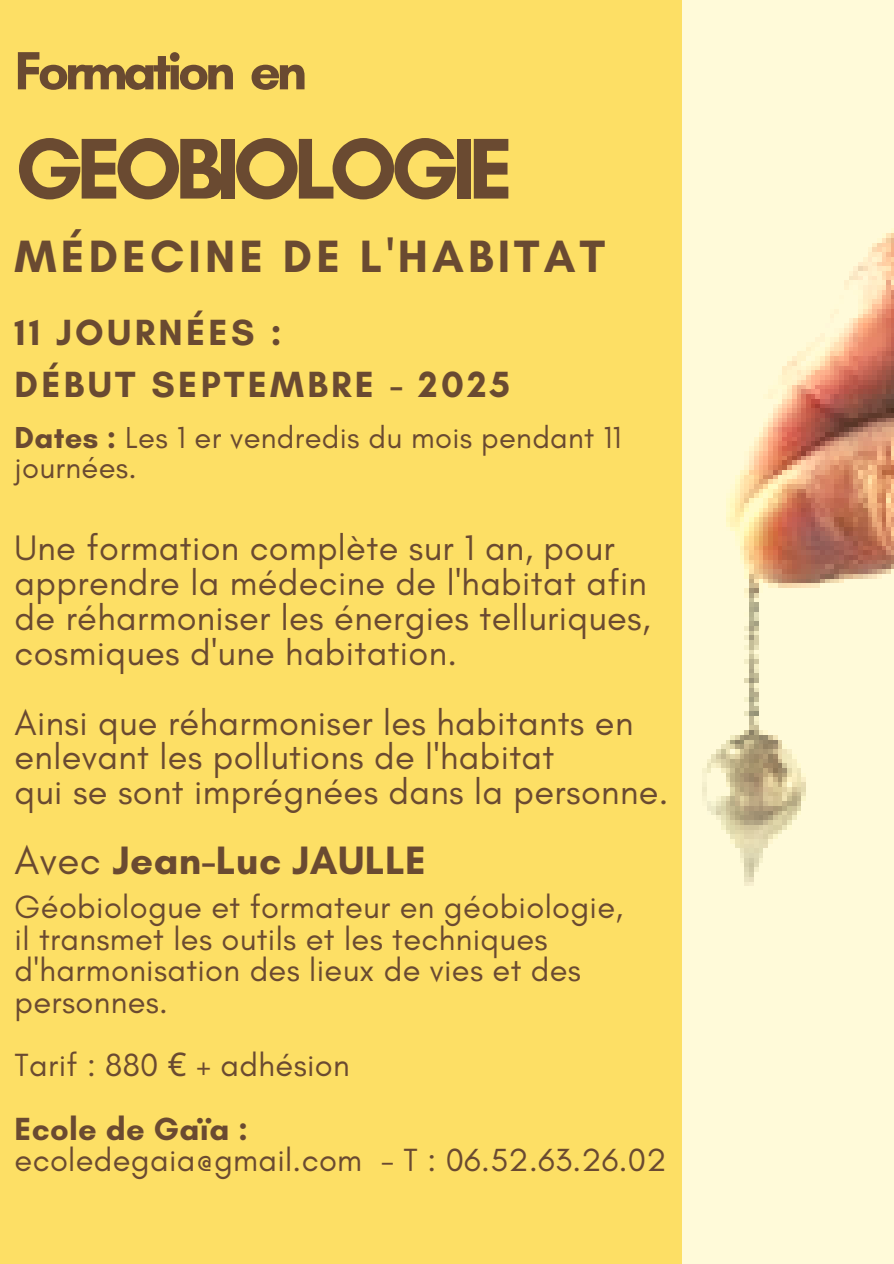
<style>
.page{position:relative;width:894px;height:1264px;background:#fff}
.page>*{position:absolute;margin:0;border:0;box-sizing:border-box;transform-origin:0 0}
.t1{font:700 87.75px "Glacial Indifference";letter-spacing:-.08em;color:#6a4a31}
.t2{font:700 54.75px "Glacial Indifference";letter-spacing:-.08em;color:#6a4a31}
.t3{font:700 46.05px "Glacial Indifference";letter-spacing:.09em;color:#6a4a31}
.t4{font:700 40.35px "Glacial Indifference";letter-spacing:.01em;color:#6a4a31}
.t5{font:700 37.05px/51.9px "Glacial Indifference";letter-spacing:.09em;color:#6a4a31}
.t6{font:36.15px/34.8px "Glacial Indifference";letter-spacing:.01em;color:#6a4a31}
.t7{font:32.55px/31.5px "Glacial Indifference";letter-spacing:.01em;color:#6a4a31}
.t8{font:30.9px/29.8px "Glacial Indifference";letter-spacing:.01em;color:#6a4a31}
.s1{font-weight:700}
.s2{font-weight:400}
.s3{font-family:"Noto Sans"}
</style>
<div class="page">
<div style="left:0;top:0;width:893px;height:1263px;background:#fddf65"></div>
<img style="left:682px;top:0;width:211px;height:1263px">
<h2 class="t2" style="left:15px;top:37px;width:294px">Formation en</h2>
<h1 class="t1" style="left:15px;top:115px;width:500px">GEOBIOLOGIE</h1>
<h6 class="t3" style="left:15px;top:228px;width:591px">MÉDECINE DE L'HABITAT</h6>
<h6 class="t5" style="left:15px;top:306px;width:497px">11 JOURNÉES :<br>DÉBUT SEPTEMBRE - 2025</h6>
<p class="t8" style="left:15px;top:422px;width:608px"><span class="s1">Dates :</span> Les 1 er vendredis du mois pendant 11 journées.</p>
<h3 class="t6" style="left:15px;top:530px;width:637px">Une formation complète sur 1 an, pour apprendre la médecine de l'habitat afin de réharmoniser les énergies telluriques, cosmiques d'une habitation.</h3>
<h4 class="t6" style="left:15px;top:704px;width:655px">Ainsi que réharmoniser les habitants en enlevant les pollutions de l'habitat<br>qui se sont imprégnées dans la personne.</h4>
<p class="t4" style="left:15px;top:835px;width:412px"><span class="s2">Avec</span> Jean-Luc JAULLE</p>
<h6 class="t7" style="left:15px;top:891px;width:609px">Géobiologue et formateur en géobiologie, il transmet les outils et les techniques d'harmonisation des lieux de vies et des personnes.</h6>
<h6 class="t7" style="left:15px;top:1048px;width:336px">Tarif : 880 <span class="s3">€</span> + adhésion</h6>
<h5 class="t7" style="left:15px;top:1112px;width:653px"><span class="s1">Ecole de Gaïa :<br></span>ecoledegaia@gmail.com - T : 06.52.63.26.02</h5>
</div>
